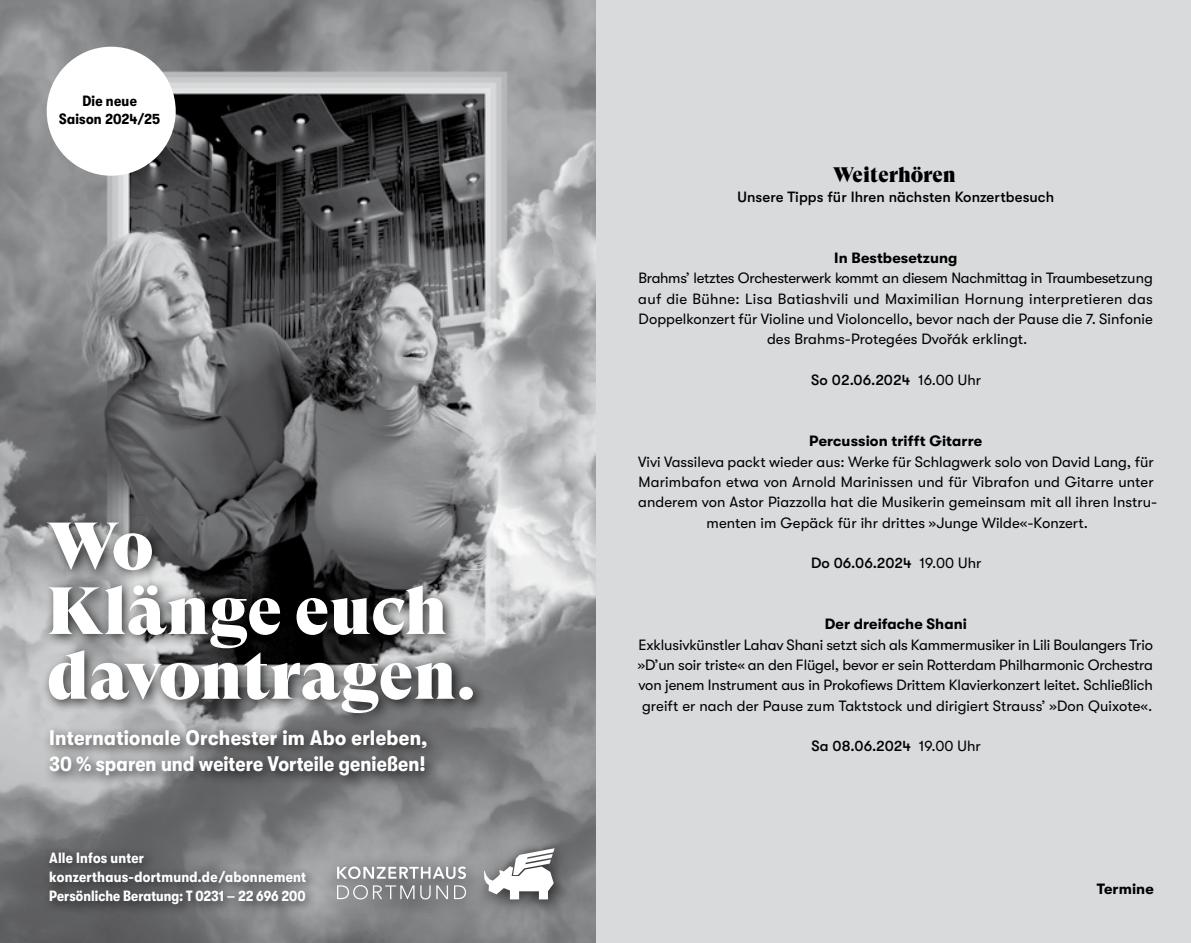
<style>
.page{position:relative;width:1191px;height:943px;background:#fff}
.page>*{position:absolute;margin:0;border:0;box-sizing:border-box;transform-origin:0 0}
.t1{font:73.5px/63px "GT Super Display Super";letter-spacing:.01em;color:#fff}
.t2{font:66.5px/64.8px "GT Super Display Super";color:#fff;scale:1.05 1}
.t3{font:700 condensed 21px/26.2px "GT Walsheim";letter-spacing:.01em;color:#fff;scale:1.04 1}
.t4{font:21px "GT Super Display Super";color:#000}
.t5{font:14.88px/20.3px "GT Walsheim";letter-spacing:.005em;color:#000;text-align:center}
.t6{font:500 14.88px "GT Walsheim";letter-spacing:.005em;color:#000}
.t7{font:700 condensed 14.88px/19.2px "GT Walsheim";letter-spacing:.015em;color:#fff}
.t8{font:700 14.88px "GT Walsheim";letter-spacing:.005em;color:#000}
.t9{font:500 14.88px "GT Walsheim";color:#fff}
.t10{font:700 condensed 14.88px/18.4px "GT Walsheim";letter-spacing:.015em;color:#000;text-align:center}
.s1{font-weight:400}
</style>
<div class="page">
<div style="left:595px;top:0;width:596px;height:943px;background:#d9dadb"></div>
<img style="left:0;top:0;width:595px;height:943px">
<div style="left:41px;top:515px;width:446px;height:212px;background:#000;opacity:.75"></div>
<div style="left:43px;top:845px;width:276px;height:73px;background:#000;opacity:.75"></div>
<div style="left:43px;top:722px;width:397px;height:67px;background:#000;opacity:.75"></div>
<div style="left:324px;top:836px;width:249px;height:83px;background:#000;opacity:.75"></div>
<svg style="left:337px;top:843px;width:224px;height:66px"></svg>
<div style="left:47px;top:47px;width:129px;height:129px;background:#fff;border-radius:50%"></div>
<p class="t10" style="left:59px;top:92px;width:102px">Die neue<br>Saison 2024/25</p>
<h2 class="t2" style="left:47px;top:514px;width:410px">Wo<br>Klänge euch davontragen.</h2>
<h1 class="t1" style="left:39px;top:616px;width:297px">Freunde werden</h1>
<p class="t9" style="left:43px;top:762px;width:274px">Gemeinsam mit über 400 Freundeskreis-</p>
<h3 class="t3" style="left:49px;top:724px;width:365px">Internationale Orchester im Abo erleben,<br>30 % sparen und weitere Vorteile genießen!</h3>
<p class="t7" style="left:49px;top:848px;width:258px">Alle Infos unter konzerthaus-dortmund.de/abonnement<br>Persönliche Beratung: T 0231 – 22 696 200</p>
<h3 class="t4" style="left:832px;top:163px;width:125px">Weiterhören</h3>
<p class="t6" style="left:737px;top:188px;width:318px">Unsere Tipps für Ihren nächsten Konzertbesuch</p>
<p class="t8" style="left:834px;top:249px;width:125px">In Bestbesetzung</p>
<p class="t5" style="left:638px;top:268px;width:516px">Brahms’ letztes Orchesterwerk kommt an diesem Nachmittag in Traumbesetzung auf die Bühne: Lisa Batiashvili und Maximilian Hornung interpretieren das Doppelkonzert für Violine und Violoncello, bevor nach der Pause die 7. Sinfonie des Brahms-Protegées Dvořák erklingt.</p>
<p class="t6" style="left:811px;top:371px;width:171px">So 02.06.2024 <span class="s1">16.00 Uhr</span></p>
<p class="t8" style="left:809px;top:432px;width:174px">Percussion trifft Gitarre</p>
<p class="t5" style="left:638px;top:451px;width:520px">Vivi Vassileva packt wieder aus: Werke für Schlagwerk solo von David Lang, für Marimbafon etwa von Arnold Marinissen und für Vibrafon und Gitarre unter anderem von Astor Piazzolla hat die Musikerin gemeinsam mit all ihren Instru&shy;menten im Gepäck für ihr drittes »Junge Wilde«-Konzert.</p>
<p class="t6" style="left:811px;top:554px;width:172px">Do 06.06.2024 <span class="s1">19.00 Uhr</span></p>
<p class="t8" style="left:824px;top:616px;width:144px">Der dreifache Shani</p>
<p class="t5" style="left:638px;top:634px;width:516px;text-align:justify">Exklusivkünstler Lahav Shani setzt sich als Kammermusiker in Lili Boulangers Trio »D’un soir triste« an den Flügel, bevor er sein Rotterdam Philharmonic Orchestra von jenem Instrument aus in Prokofiews Drittem Klavierkonzert leitet. Schließlich greift er nach der Pause zum Taktstock und dirigiert Strauss’ »Don Quixote«.</p>
<p class="t6" style="left:811px;top:738px;width:171px">Sa 08.06.2024 <span class="s1">19.00 Uhr</span></p>
<p class="t8" style="left:1096px;top:880px;width:58px">Termine</p>
</div>
